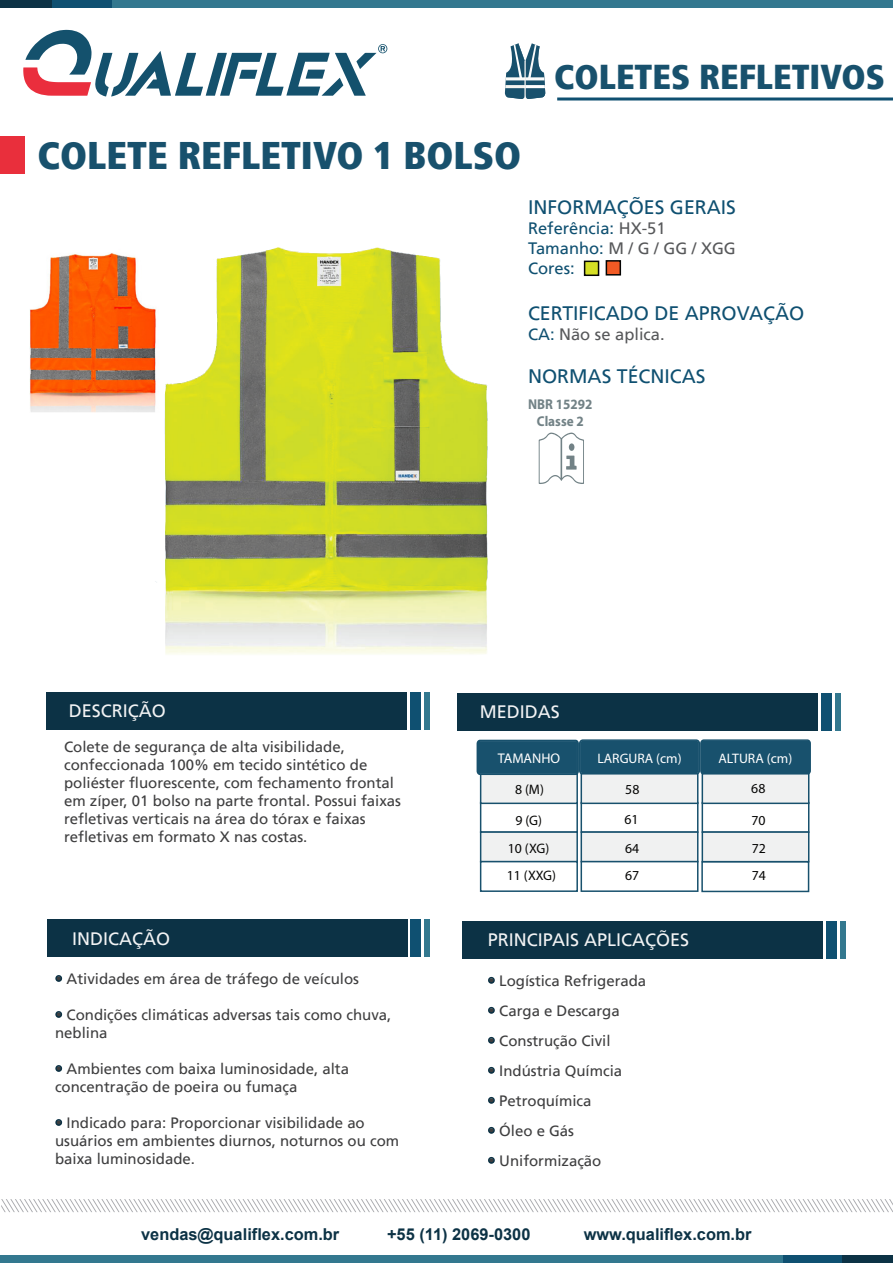
<style>
.page{position:relative;width:893px;height:1263px;background:#fff}
.page>*{position:absolute;margin:0;border:0;box-sizing:border-box;transform-origin:0 0}
.t1{font:900 condensed 38.4px "Frutiger LT";color:#18516d}
.t2{font:900 condensed 34.5px "Frutiger LT";color:#18516d}
.t3{font:19.5px "Frutiger LT";color:#0f5071}
.t4{font:18px "Frutiger LT";color:#f2f3f4}
.t5{font:16.5px/19.8px "Frutiger LT";color:#0f5071}
.t6{font:16.5px "Frutiger LT";color:#57585a}
.t7{font:700 16.35px "Arial";color:#0c3245}
.t8{font:15px/18px "Frutiger LT";color:#3e3e3f}
.t9{font:700 14.25px/17.1px "Myriad Pro";color:#728286;text-align:center;scale:.92 1}
.t10{font:14.1px "Myriad Pro";color:#fff}
.t11{font:13.8px/28px "Myriad Pro";color:#050504}
.t12{font:13.8px "Myriad Pro";color:#fff}
.s1{color:#57585a}
.s2{color:#0f5071}
</style>
<div class="page">
<div style="left:0;top:1255px;width:783px;height:8px;background:#33788f"></div>
<div style="left:783px;top:1255px;width:59px;height:8px;background:#0f5071"></div>
<div style="left:842px;top:1255px;width:51px;height:8px;background:#0c3245"></div>
<svg style="left:1px;top:1199px;width:892px;height:13px"></svg>
<div style="left:0;top:137px;width:25px;height:37px;background:#e92f3c"></div>
<div style="left:111px;top:0;width:782px;height:8px;background:#33788f"></div>
<div style="left:52px;top:0;width:59px;height:8px;background:#0f5071"></div>
<div style="left:0;top:0;width:52px;height:8px;background:#0c3245"></div>
<hr style="left:557px;top:97px;width:336px;height:3px;background:#0f5071">
<svg style="left:23px;top:30px;width:364px;height:67px"></svg>
<svg style="left:505px;top:43px;width:40px;height:56px"></svg>
<hr style="left:524px;top:61px;width:2px;height:36px;background:#fefcf8">
<div style="left:46px;top:692px;width:361px;height:37px;background:#0c3245"></div>
<div style="left:410px;top:692px;width:11px;height:37px;background:#0f5071"></div>
<div style="left:424px;top:692px;width:6px;height:37px;background:#33788f"></div>
<div style="left:458px;top:693px;width:360px;height:37px;background:#0c3245"></div>
<div style="left:821px;top:693px;width:11px;height:37px;background:#0f5071"></div>
<div style="left:835px;top:693px;width:6px;height:37px;background:#33788f"></div>
<div style="left:47px;top:920px;width:360px;height:37px;background:#0c3245"></div>
<div style="left:410px;top:920px;width:11px;height:37px;background:#0f5071"></div>
<div style="left:424px;top:920px;width:6px;height:37px;background:#33788f"></div>
<svg style="left:55px;top:975px;width:8px;height:7px"></svg>
<svg style="left:55px;top:1011px;width:8px;height:7px"></svg>
<svg style="left:55px;top:1065px;width:8px;height:7px"></svg>
<svg style="left:55px;top:1119px;width:8px;height:7px"></svg>
<div style="left:462px;top:921px;width:361px;height:37px;background:#0c3245"></div>
<div style="left:826px;top:921px;width:11px;height:37px;background:#0f5071"></div>
<div style="left:840px;top:921px;width:6px;height:37px;background:#33788f"></div>
<svg style="left:488px;top:976px;width:7px;height:8px"></svg>
<svg style="left:488px;top:1006px;width:7px;height:8px"></svg>
<svg style="left:488px;top:1036px;width:7px;height:8px"></svg>
<svg style="left:488px;top:1066px;width:7px;height:8px"></svg>
<svg style="left:488px;top:1096px;width:7px;height:8px"></svg>
<svg style="left:488px;top:1126px;width:7px;height:8px"></svg>
<svg style="left:488px;top:1156px;width:7px;height:8px"></svg>
<div style="left:584px;top:261px;width:15px;height:15px;background:#d5df25;border:2px solid #040503"></div>
<svg style="left:539px;top:432px;width:45px;height:52px"></svg>
<div style="left:569px;top:443px;width:5px;height:8px;background:#728286;border-radius:50%"></div>
<div style="left:480px;top:802px;width:98px;height:31px;border:2px solid #18516d"></div>
<div style="left:481px;top:832px;width:96px;height:30px;background:#f0f1f1"></div>
<div style="left:480px;top:831px;width:98px;height:31px;border:2px solid #18516d"></div>
<div style="left:480px;top:861px;width:98px;height:31px;border:2px solid #18516d"></div>
<div style="left:481px;top:774px;width:96px;height:29px;background:#f0f1f1"></div>
<div style="left:480px;top:773px;width:98px;height:31px;border:2px solid #18516d"></div>
<div style="left:581px;top:832px;width:117px;height:30px;background:#f0f1f1"></div>
<div style="left:581px;top:831px;width:117px;height:31px;border:2px solid #18516d"></div>
<div style="left:581px;top:861px;width:117px;height:31px;border:2px solid #18516d"></div>
<div style="left:581px;top:774px;width:117px;height:29px;background:#f0f1f1"></div>
<div style="left:581px;top:773px;width:117px;height:31px;border:2px solid #18516d"></div>
<div style="left:702px;top:832px;width:107px;height:30px;background:#f0f1f1"></div>
<div style="left:702px;top:831px;width:107px;height:31px;border:2px solid #18516d"></div>
<div style="left:701px;top:861px;width:108px;height:31px;border:2px solid #18516d"></div>
<div style="left:702px;top:774px;width:107px;height:29px;background:#f0f1f1"></div>
<div style="left:702px;top:773px;width:107px;height:31px;border:2px solid #18516d"></div>
<svg style="left:476px;top:739px;width:335px;height:37px;background:#245974"></svg>
<img style="left:30px;top:253px;width:119px;height:160px">
<img style="left:149px;top:247px;width:339px;height:407px">
<div style="left:606px;top:260px;width:15px;height:16px;background:#f15a24;border:2px solid #050504"></div>
<h2 class="t2" style="left:554px;top:56px;width:332px">COLETES REFLETIVOS</h2>
<h1 class="t1" style="left:37px;top:132px;width:485px">COLETE REFLETIVO 1 BOLSO</h1>
<h3 class="t3" style="left:528px;top:196px;width:210px">INFORMAÇÕES GERAIS</h3>
<p class="t5" style="left:528px;top:218px;width:209px">Referência: <span class="s1">HX-51<br></span>Tamanho: <span class="s1">M / G / GG / XGG<br></span>Cores:</p>
<h3 class="t3" style="left:528px;top:302px;width:278px">CERTIFICADO DE APROVAÇÃO</h3>
<p class="t6" style="left:528px;top:325px;width:138px"><span class="s2">CA:</span> Não se aplica.</p>
<h3 class="t3" style="left:528px;top:365px;width:179px">NORMAS TÉCNICAS</h3>
<p class="t9" style="left:528px;top:395px;width:71px">NBR 15292<br>Classe 2</p>
<p class="t4" style="left:69px;top:700px;width:99px">DESCRIÇÃO</p>
<p class="t4" style="left:480px;top:701px;width:81px">MEDIDAS</p>
<p class="t8" style="left:64px;top:738px;width:339px">Colete de segurança de alta visibilidade, confeccionada 100% em tecido sintético de poliéster fluorescente, com fechamento frontal em zíper, 01 bolso na parte frontal. Possui faixas refletivas verticais na área do tórax e faixas refletivas em formato X nas costas.</p>
<p class="t10" style="left:498px;top:749px;width:64px">TAMANHO</p>
<p class="t11" style="left:515px;top:775px;width:30px">8 (M)</p>
<p class="t11" style="left:508px;top:806px;width:43px;text-align:center">9 (G)<br>10 (XG)</p>
<p class="t11" style="left:507px;top:861px;width:51px">11 (XXG)</p>
<p class="t12" style="left:597px;top:750px;width:86px">LARGURA (cm)</p>
<p class="t12" style="left:718px;top:750px;width:75px">ALTURA (cm)</p>
<p class="t11" style="left:625px;top:775px;width:16px">58</p>
<p class="t11" style="left:624px;top:805px;width:16px;line-height:29.1px">61<br>64</p>
<p class="t11" style="left:625px;top:861px;width:16px">67</p>
<p class="t11" style="left:751px;top:774px;width:16px">68</p>
<p class="t11" style="left:751px;top:806px;width:16px">70<br>72</p>
<p class="t11" style="left:752px;top:861px;width:16px">74</p>
<p class="t4" style="left:72px;top:928px;width:99px">INDICAÇÃO</p>
<p class="t8" style="left:55px;top:969px;width:305px">• Atividades em área de tráfego de veículos</p>
<p class="t8" style="left:55px;top:1005px;width:338px">• Condições climáticas adversas tais como chuva, neblina</p>
<p class="t8" style="left:55px;top:1059px;width:295px">• Ambientes com baixa luminosidade, alta concentração de poeira ou fumaça</p>
<p class="t8" style="left:55px;top:1113px;width:346px">• Indicado para: Proporcionar visibilidade ao usuários em ambientes diurnos, noturnos ou com baixa luminosidade.</p>
<p class="t4" style="left:488px;top:929px;width:203px">PRINCIPAIS APLICAÇÕES</p>
<p class="t8" style="left:488px;top:971px;width:160px">• Logística Refrigerada</p>
<p class="t8" style="left:488px;top:1001px;width:134px">• Carga e Descarga</p>
<p class="t8" style="left:488px;top:1031px;width:124px">• Construção Civil</p>
<p class="t8" style="left:488px;top:1061px;width:136px">• Indústria Químcia</p>
<p class="t8" style="left:488px;top:1091px;width:105px">• Petroquímica</p>
<p class="t8" style="left:488px;top:1121px;width:88px">• Óleo e Gás</p>
<p class="t8" style="left:488px;top:1151px;width:115px">• Uniformização</p>
<p class="t7" style="left:141px;top:1223px;width:200px">vendas@qualiflex.com.br</p>
<p class="t7" style="left:387px;top:1223px;width:145px">+55 (11) 2069-0300</p>
<p class="t7" style="left:584px;top:1223px;width:169px">www.qualiflex.com.br</p>
</div>
